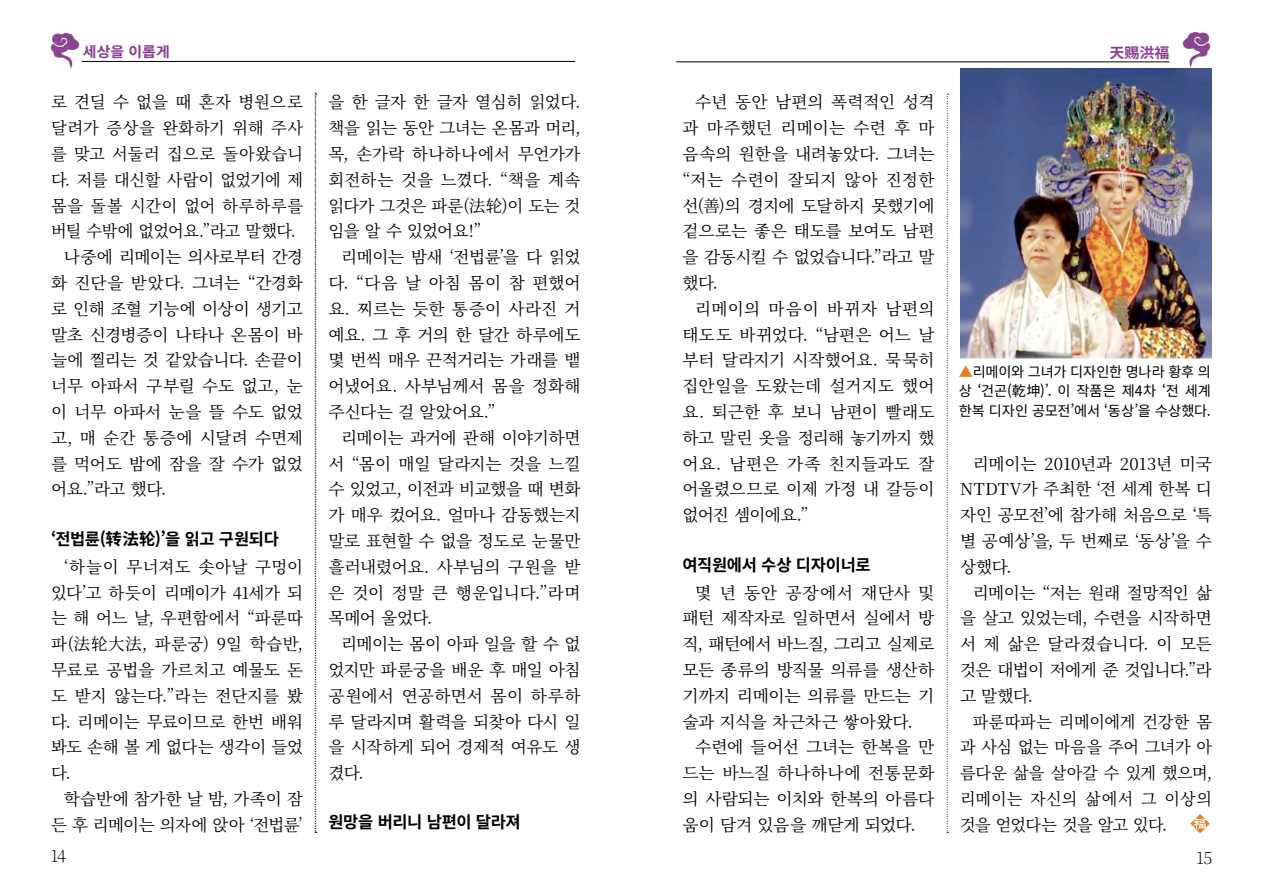
<style>
.page{position:relative;width:1263px;height:893px;background:#fff}
.page>*{position:absolute;margin:0;border:0;box-sizing:border-box;transform-origin:0 0}
.본문{font:16.5px/25.8px "Source Han Serif K";letter-spacing:-.01em;color:#000;text-align:justify}
.중간제목{font:700 16.5px "Source Han Sans K";letter-spacing:-.02em;color:#000}
.목차-레벨2{font:200 16.5px "Source Han Serif K";color:#000}
.위치표시{font:700 14.4px "Source Han Sans K";color:#883d93;scale:1.04 1}
.사진설명{font:14.25px/19.5px "Source Han Sans K";letter-spacing:-.015em;color:#000;text-align:justify}
.s1{color:#e58122}
</style>
<div class="page">
<svg style="left:1190px;top:814px;width:20px;height:19px"></svg>
<svg style="left:947px;top:94px;width:1px;height:739px"></svg>
<img style="left:50px;top:32px;width:30px;height:36px">
<img style="left:1182px;top:31px;width:29px;height:36px">
<svg style="left:315px;top:93px;width:2px;height:740px"></svg>
<img style="left:960px;top:68px;width:252px;height:290px">
<hr style="left:82px;top:61px;width:493px;height:1px;background:#000">
<hr style="left:676px;top:62px;width:493px;height:1px;background:#000">
<p class="위치표시" style="left:83px;top:43px;width:85px">세상을 이롭게</p>
<p class="위치표시" style="left:1110px;top:44px;width:59px">天赐洪福</p>
<p class="본문" style="left:51px;top:90px;width:253px">로 견딜 수 없을 때 혼자 병원으로 달려가 증상을 완화하기 위해 주사 를 맞고 서둘러 집으로 돌아왔습니 다. 저를 대신할 사람이 없었기에 제 몸을 돌볼 시간이 없어 하루하루를 버틸 수밖에 없었어요.”라고 말했다.</p>
<p class="본문" style="left:51px;top:245px;width:253px;text-indent:13px">나중에 리메이는 의사로부터 간경 화 진단을 받았다. 그녀는 “간경화 로 인해 조혈 기능에 이상이 생기고 말초 신경병증이 나타나 온몸이 바 늘에 찔리는 것 같았습니다. 손끝이 너무 아파서 구부릴 수도 없고, 눈 이 너무 아파서 눈을 뜰 수도 없었 고, 매 순간 통증에 시달려 수면제 를 먹어도 밤에 잠을 잘 수가 없었 어요.”라고 했다.</p>
<p class="중간제목" style="left:51px;top:530px;width:229px">‘전법륜(转法轮)’을 읽고 구원되다</p>
<p class="본문" style="left:51px;top:554px;width:254px;text-indent:13px">‘하늘이 무너져도 솟아날 구멍이 있다’고 하듯이 리메이가 41세가 되 는 해 어느 날, 우편함에서 “파룬따 파(法轮大法, 파룬궁) 9일 학습반, 무료로 공법을 가르치고 예물도 돈 도 받지 않는다.”라는 전단지를 봤 다. 리메이는 무료이므로 한번 배워 봐도 손해 볼 게 없다는 생각이 들었 다.</p>
<p class="본문" style="left:51px;top:786px;width:253px;text-align:right">학습반에 참가한 날 밤, 가족이 잠 든 후 리메이는 의자에 앉아 ‘전법륜’</p>
<p class="본문" style="left:328px;top:90px;width:253px">을 한 글자 한 글자 열심히 읽었다. 책을 읽는 동안 그녀는 온몸과 머리, 목, 손가락 하나하나에서 무언가가 회전하는 것을 느꼈다. “책을 계속 읽다가 그것은 파룬(法轮)이 도는 것 임을 알 수 있었어요!”</p>
<p class="본문" style="left:328px;top:245px;width:253px;text-indent:13px">리메이는 밤새 ‘전법륜’을 다 읽었 다. “다음 날 아침 몸이 참 편했어 요. 찌르는 듯한 통증이 사라진 거 예요. 그 후 거의 한 달간 하루에도 몇 번씩 매우 끈적거리는 가래를 뱉 어냈어요. 사부님께서 몸을 정화해 주신다는 걸 알았어요.”</p>
<p class="본문" style="left:328px;top:425px;width:253px;text-indent:13px">리메이는 과거에 관해 이야기하면 서 “몸이 매일 달라지는 것을 느낄 수 있었고, 이전과 비교했을 때 변화 가 매우 컸어요. 얼마나 감동했는지 말로 표현할 수 없을 정도로 눈물만 흘러내렸어요. 사부님의 구원을 받 은 것이 정말 큰 행운입니다.”라며 목메어 울었다.</p>
<p class="본문" style="left:328px;top:632px;width:253px;text-indent:13px">리메이는 몸이 아파 일을 할 수 없 었지만 파룬궁을 배운 후 매일 아침 공원에서 연공하면서 몸이 하루하 루 달라지며 활력을 되찾아 다시 일 을 시작하게 되어 경제적 여유도 생 겼다.</p>
<p class="중간제목" style="left:328px;top:812px;width:194px">원망을 버리니 남편이 달라져</p>
<p class="본문" style="left:682px;top:90px;width:253px;text-indent:13px">수년 동안 남편의 폭력적인 성격 과 마주했던 리메이는 수련 후 마 음속의 원한을 내려놓았다. 그녀는 “저는 수련이 잘되지 않아 진정한 선(善)의 경지에 도달하지 못했기에 겉으로는 좋은 태도를 보여도 남편 을 감동시킬 수 없었습니다.”라고 말 했다.</p>
<p class="본문" style="left:682px;top:296px;width:253px;text-indent:13px">리메이의 마음이 바뀌자 남편의 태도도 바뀌었다. “남편은 어느 날 부터 달라지기 시작했어요. 묵묵히 집안일을 도왔는데 설거지도 했어 요. 퇴근한 후 보니 남편이 빨래도 하고 말린 옷을 정리해 놓기까지 했 어요. 남편은 가족 친지들과도 잘 어울렸으므로 이제 가정 내 갈등이 없어진 셈이에요.”</p>
<p class="중간제목" style="left:682px;top:556px;width:190px">여직원에서 수상 디자이너로</p>
<p class="본문" style="left:682px;top:580px;width:253px;text-indent:13px">몇 년 동안 공장에서 재단사 및 패턴 제작자로 일하면서 실에서 방 직, 패턴에서 바느질, 그리고 실제로 모든 종류의 방직물 의류를 생산하 기까지 리메이는 의류를 만드는 기 술과 지식을 차근차근 쌓아왔다.</p>
<p class="본문" style="left:682px;top:735px;width:253px;text-indent:13px">수련에 들어선 그녀는 한복을 만 드는 바느질 하나하나에 전통문화 의 사람되는 이치와 한복의 아름다 움이 담겨 있음을 깨닫게 되었다.</p>
<p class="사진설명" style="left:959px;top:362px;width:253px"><span class="s1">▲</span>리메이와 그녀가 디자인한 명나라 황후 의 상 ‘건곤(乾坤)’. 이 작품은 제4차 ‘전 세계 한복 디자인 공모전’에서 ‘동상’을 수상했다.</p>
<p class="본문" style="left:960px;top:451px;width:253px;text-indent:13px">리메이는 2010년과 2013년 미국 NTDTV가 주최한 ‘전 세계 한복 디 자인 공모전’에 참가해 처음으로 ‘특 별 공예상’을, 두 번째로 ‘동상’을 수 상했다.</p>
<p class="본문" style="left:960px;top:580px;width:253px;text-indent:13px">리메이는 “저는 원래 절망적인 삶 을 살고 있었는데, 수련을 시작하면 서 제 삶은 달라졌습니다. 이 모든 것은 대법이 저에게 준 것입니다.”라 고 말했다.</p>
<p class="본문" style="left:960px;top:709px;width:253px;text-indent:13px">파룬따파는 리메이에게 건강한 몸 과 사심 없는 마음을 주어 그녀가 아 름다운 삶을 살아갈 수 있게 했으며, 리메이는 자신의 삶에서 그 이상의 것을 얻었다는 것을 알고 있다.</p>
<p class="목차-레벨2" style="left:50px;top:847px;width:17px">14</p>
<p class="목차-레벨2" style="left:1196px;top:848px;width:18px">15</p>
</div>
